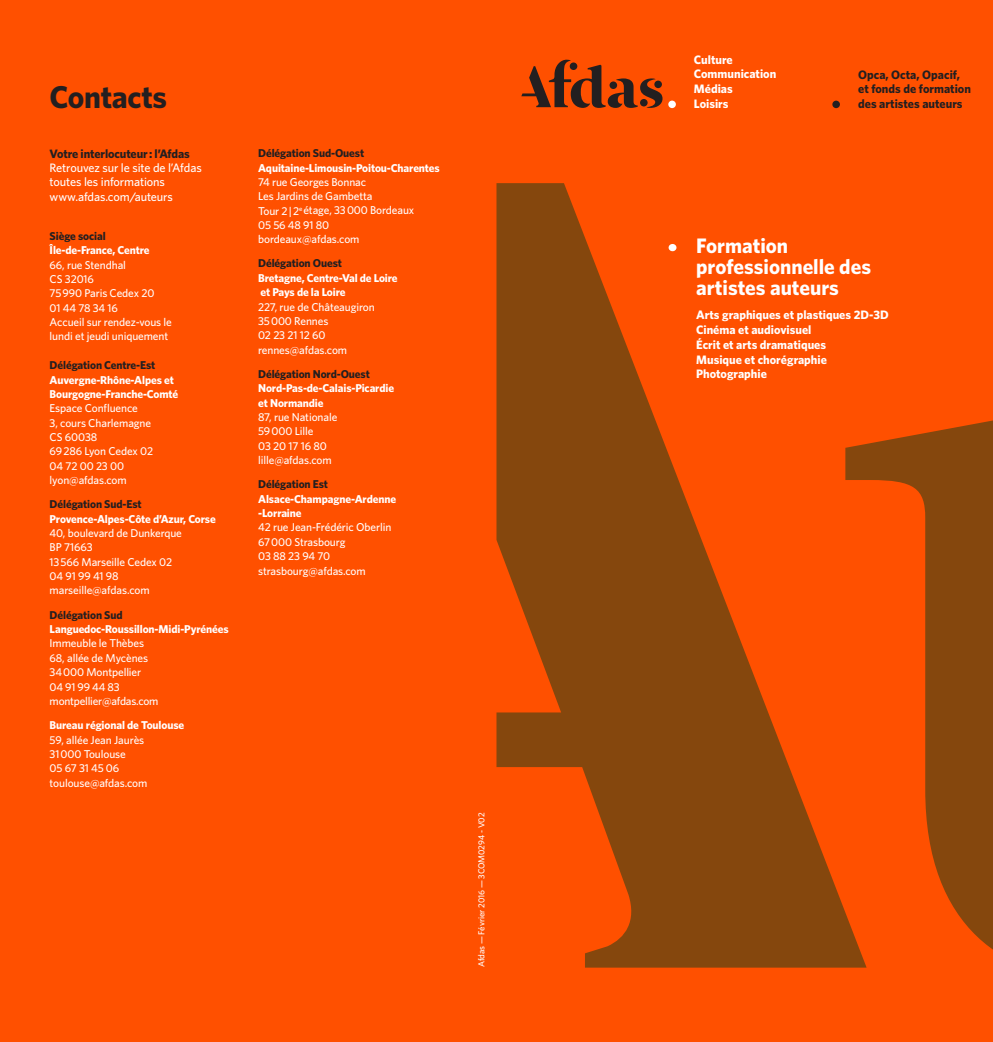
<style>
.page{position:relative;width:993px;height:1042px;background:#fff}
.page>*{position:absolute;margin:0;border:0;box-sizing:border-box;transform-origin:0 0}
.t1{font:72.27px "Afdas";color:#fff}
.t2{font:72.27px "Afdas";color:#231f20}
.t3{font:700 31.5px "Whitney";letter-spacing:-.01em;color:#231f20}
.t4{font:700 21px/21px "Whitney";color:#fff}
.t5{font:700 12.25px/14.7px "Whitney";color:#fff}
.t6{font:700 12.25px/14.7px "Whitney";color:#231f20}
.t7{font:500 12.25px/14.3px "Whitney";letter-spacing:-.01em;color:#fff}
.t8{font:500 11.38px/14.3px "Whitney";letter-spacing:-.01em;color:#fff}
.t9{font:700 11.38px/14.3px "Whitney";letter-spacing:-.01em;color:#fff}
.t10{font:700 11.38px "Whitney";letter-spacing:-.01em;color:#231f20}
.t11{font:500 8.75px "Whitney";letter-spacing:-.01em;color:#fff}
</style>
<div class="page">
<div style="left:0;top:0;width:992px;height:1042px;background:#ff5000"></div>
<svg style="left:521px;top:60px;width:141px;height:48px"></svg>
<svg style="left:496px;top:183px;width:349px;height:784px;fill:#85470d"></svg>
<svg style="left:845px;top:420px;width:147px;height:548px"></svg>
<h2 class="t3" style="left:50px;top:78px;width:119px">Contacts</h2>
<p class="t6" style="left:50px;top:146px;width:142px">Votre interlocuteur: l’Afdas</p>
<p class="t7" style="left:50px;top:160px;width:153px">Retrouvez sur le site de l’Afdas toutes les informations www.afdas.com/auteurs</p>
<p class="t10" style="left:50px;top:229px;width:57px">Siège social</p>
<p class="t9" style="left:50px;top:243px;width:101px">Île-de-France, Centre</p>
<p class="t8" style="left:50px;top:257px;width:124px">66, rue Stendhal<br>CS 32016<br>75990 Paris Cedex 20<br>01 44 78 34 16<br>Accueil sur rendez-vous le lundi et jeudi uniquement</p>
<p class="t10" style="left:50px;top:358px;width:107px">Délégation Centre-Est</p>
<p class="t9" style="left:50px;top:372px;width:130px">Auvergne-Rhône-Alpes et<br>Bourgogne-Franche-Comté</p>
<p class="t8" style="left:50px;top:401px;width:105px">Espace Confluence<br>3, cours Charlemagne<br>CS 60038<br>69286 Lyon Cedex 02<br>04 72 00 23 00 lyon@afdas.com</p>
<p class="t10" style="left:50px;top:497px;width:94px">Délégation Sud-Est</p>
<p class="t9" style="left:50px;top:511px;width:168px">Provence-Alpes-Côte d’Azur, Corse</p>
<p class="t8" style="left:50px;top:525px;width:134px">40, boulevard de Dunkerque<br>BP 71663<br>13566 Marseille Cedex 02<br>04 91 99 41 98 marseille@afdas.com</p>
<p class="t10" style="left:50px;top:608px;width:74px">Délégation Sud</p>
<p class="t9" style="left:50px;top:621px;width:180px">Languedoc-Roussillon-Midi-Pyrénées</p>
<p class="t8" style="left:50px;top:636px;width:110px">Immeuble le Thèbes<br>68, allée de Mycènes<br>34000 Montpellier<br>04 91 99 44 83 montpellier@afdas.com</p>
<p class="t9" style="left:50px;top:718px;width:136px">Bureau régional de Toulouse</p>
<p class="t8" style="left:50px;top:732px;width:99px">59, allée Jean Jaurès<br>31000 Toulouse<br>05 67 31 45 06 toulouse@afdas.com</p>
<p class="t10" style="left:258px;top:146px;width:107px">Délégation Sud-Ouest</p>
<p class="t9" style="left:258px;top:160px;width:183px">Aquitaine-Limousin-Poitou-Charentes</p>
<p class="t8" style="left:258px;top:174px;width:158px">74 rue Georges Bonnac<br>Les Jardins de Gambetta<br>Tour 2|2<sup>e</sup> étage, 33000 Bordeaux<br>05 56 48 91 80 bordeaux@afdas.com</p>
<p class="t10" style="left:258px;top:257px;width:85px">Délégation Ouest</p>
<p class="t9" style="left:258px;top:270px;width:141px">Bretagne, Centre-Val de Loire et Pays de la Loire</p>
<p class="t8" style="left:258px;top:299px;width:118px">227, rue de Châteaugiron<br>35000 Rennes<br>02 23 21 12 60 rennes@afdas.com</p>
<p class="t10" style="left:258px;top:367px;width:113px">Délégation Nord-Ouest</p>
<p class="t9" style="left:258px;top:381px;width:137px">Nord-Pas-de-Calais-Picardie et Normandie</p>
<p class="t8" style="left:258px;top:409px;width:81px">87, rue Nationale<br>59000 Lille<br>03 20 17 16 80 lille@afdas.com</p>
<p class="t10" style="left:258px;top:477px;width:71px">Délégation Est</p>
<p class="t9" style="left:258px;top:491px;width:139px">Alsace-Champagne-Ardenne -Lorraine</p>
<p class="t8" style="left:258px;top:520px;width:135px">42 rue Jean-Frédéric Oberlin<br>67000 Strasbourg<br>03 88 23 94 70 strasbourg@afdas.com</p>
<p class="t11" style="left:476px;top:967px;width:156px;rotate:-90deg">Afdas — Février 2016 — 3COM0294 - V02</p>
<h1 class="t1" style="left:662px;top:53px;width:21px">.</h1>
<p class="t5" style="left:693px;top:52px;width:84px">Culture<br>Communication<br>Médias<br>Loisirs</p>
<h1 class="t2" style="left:826px;top:53px;width:21px">.</h1>
<p class="t6" style="left:857px;top:67px;width:114px">Opca, Octa, Opacif, et fonds de formation des artistes auteurs</p>
<h3 class="t4" style="left:696px;top:234px;width:176px">Formation professionnelle des artistes auteurs</h3>
<p class="t5" style="left:696px;top:307px;width:194px">Arts graphiques et plastiques 2D-3D<br>Cinéma et audiovisuel<br>Écrit et arts dramatiques<br>Musique et chorégraphie<br>Photographie</p>
</div>
